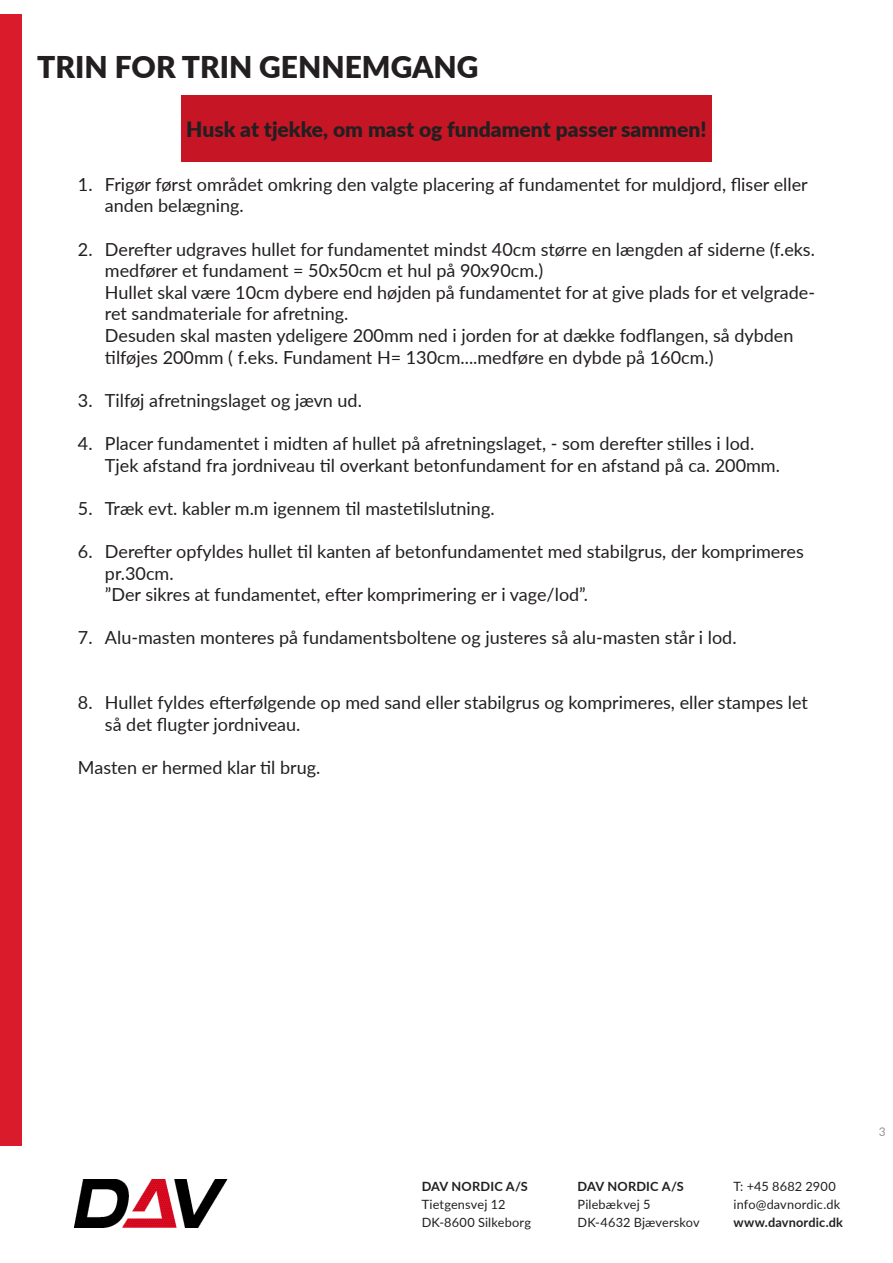
<style>
.page{position:relative;width:893px;height:1263px;background:#fff}
.page>*{position:absolute;margin:0;border:0;box-sizing:border-box;transform-origin:0 0}
.t1{font:900 30px "Lato";color:#231f20}
.t2{font:900 21px "Lato";color:#231f20}
.t3{font:18px/21.6px "Lato";color:#231f20}
.t4{font:12.75px/18px "Lato";letter-spacing:.01em;color:#231f20}
.t5{font:700 12.75px "Lato";letter-spacing:.015em;color:#231f20}
.t6{font:12px "Lato";color:#939598}
</style>
<div class="page">
<div style="left:0;top:15px;width:21px;height:1131px;background:#da1b2b"></div>
<img style="left:74px;top:1179px;width:153px;height:49px">
<div style="left:181px;top:95px;width:530px;height:66px;background:#c61625"></div>
<h1 class="t1" style="left:37px;top:49px;width:443px">TRIN FOR TRIN GENNEMGANG</h1>
<p class="t2" style="left:186px;top:117px;width:522px">Husk at tjekke, om mast og fundament passer sammen!</p>
<p class="t3" style="left:105px;top:175px;width:704px;text-indent:-27px">1. Frigør først området omkring den valgte placering af fundamentet for muldjord, fliser eller anden belægning.</p>
<p class="t3" style="left:105px;top:240px;width:712px;text-indent:-27px">2. Derefter udgraves hullet for fundamentet mindst 40cm større en længden af siderne (f.eks. medfører et fundament = 50x50cm et hul på 90x90cm.)<br>Hullet skal være 10cm dybere end højden på fundamentet for at give plads for et velgrade&shy;ret sandmateriale for afretning.<br>Desuden skal masten ydeligere 200mm ned i jorden for at dække fodflangen, så dybden tilføjes 200mm ( f.eks. Fundament H= 130cm....medføre en dybde på 160cm.)</p>
<p class="t3" style="left:78px;top:391px;width:285px">3. Tilføj afretningslaget og jævn ud.</p>
<p class="t3" style="left:105px;top:434px;width:676px;text-indent:-27px">4. Placer fundamentet i midten af hullet på afretningslaget, - som derefter stilles i lod.<br>Tjek afstand fra jordniveau til overkant betonfundament for en afstand på ca. 200mm.</p>
<p class="t3" style="left:78px;top:499px;width:418px">5. Træk evt. kabler m.m igennem til mastetilslutning.</p>
<p class="t3" style="left:105px;top:542px;width:700px;text-indent:-27px">6. Derefter opfyldes hullet til kanten af betonfundamentet med stabilgrus, der komprimeres pr.30cm.<br>”Der sikres at fundamentet, efter komprimering er i vage/lod”.</p>
<p class="t3" style="left:78px;top:628px;width:660px">7. Alu-masten monteres på fundamentsboltene og justeres så alu-masten står i lod.</p>
<p class="t3" style="left:105px;top:693px;width:705px;text-indent:-27px">8. Hullet fyldes efterfølgende op med sand eller stabilgrus og komprimeres, eller stampes let så det flugter jordniveau.</p>
<p class="t3" style="left:78px;top:756px;width:244px">Masten er hermed klar til brug.</p>
<p class="t5" style="left:422px;top:1179px;width:108px">DAV NORDIC A/S</p>
<p class="t4" style="left:422px;top:1196px;width:111px">Tietgensvej 12<br>DK-8600 Silkeborg</p>
<p class="t5" style="left:578px;top:1179px;width:108px">DAV NORDIC A/S</p>
<p class="t4" style="left:578px;top:1196px;width:124px">Pilebækvej 5<br>DK-4632 Bjæverskov</p>
<p class="t4" style="left:733px;top:1178px;width:108px">T: +45 8682 2900 info@davnordic.dk</p>
<p class="t5" style="left:733px;top:1215px;width:111px">www.davnordic.dk</p>
<p class="t6" style="left:879px;top:1127px;width:8px">3</p>
</div>
